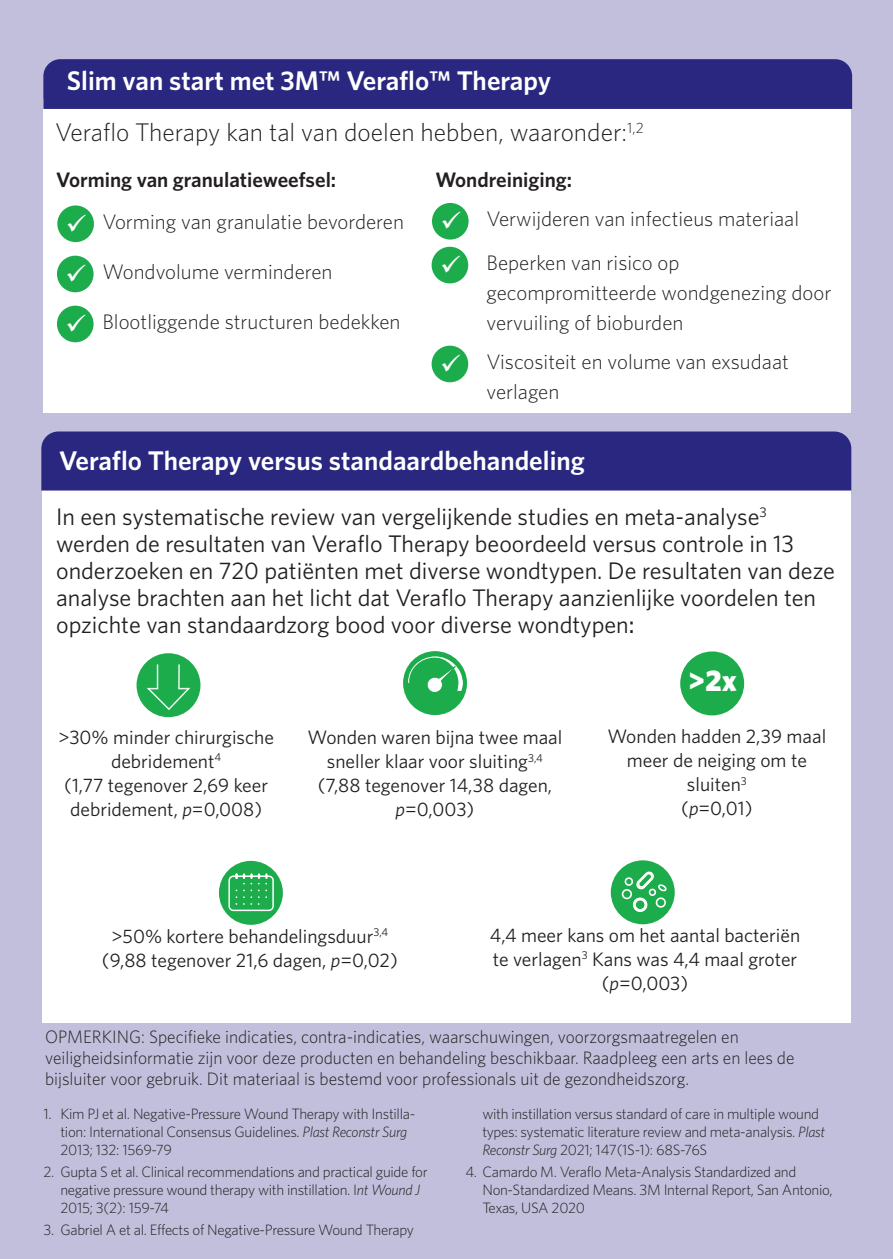
<style>
.page{position:relative;width:893px;height:1259px;background:#c1bfdc}
.page>*{position:absolute;margin:0;border:0;box-sizing:border-box;transform-origin:0 0}
.Box_Bullets{font:900 30px "Whitney";color:#fff}
.t1{font:600 27px "Whitney";color:#fff}
.Box_Bullets-2{font:300 25.5px "Whitney";color:#231f20}
.Box_No_bullets{font:24px/27px "Whitney";color:#231f20}
.Box_Bullets-3{font:300 21px/30px "Whitney";color:#231f20}
.Box_Bullets-4{font:600 21px "Whitney";color:#231f20}
.Box_No_bullets-2{font:19.5px/24px "Whitney";color:#231f20;text-align:center}
.refs{font:300 18px/21px "Whitney";color:#231f20}
.t2{font:300 15px/18px "Whitney";letter-spacing:-.02em;color:#231f20}
.s1{font-weight:500}
.s2{font-style:italic}
</style>
<div class="page">
<div style="left:43px;top:99px;width:808px;height:314px;background:#fff"></div>
<div style="left:43px;top:59px;width:809px;height:50px;background:#292780"></div>
<div style="left:57px;top:205px;width:37px;height:37px;background:#1cac4b;border-radius:50%"></div>
<div style="left:57px;top:256px;width:37px;height:36px;background:#1cac4b;border-radius:50%"></div>
<div style="left:57px;top:306px;width:37px;height:36px;background:#1cac4b;border-radius:50%"></div>
<div style="left:432px;top:203px;width:37px;height:36px;background:#1cac4b;border-radius:50%"></div>
<div style="left:432px;top:247px;width:36px;height:36px;background:#1cac4b;border-radius:50%"></div>
<div style="left:432px;top:346px;width:36px;height:36px;background:#1cac4b;border-radius:50%"></div>
<div style="left:43px;top:489px;width:808px;height:533px;background:#fff"></div>
<div style="left:41px;top:431px;width:810px;height:59px;background:#292780"></div>
<div style="left:137px;top:653px;width:63px;height:64px;background:#1cac4b;border-radius:50%"></div>
<div style="left:680px;top:651px;width:64px;height:64px;background:#1cac4b;border-radius:50%"></div>
<div style="left:611px;top:860px;width:64px;height:64px;background:#1cac4b;border-radius:50%"></div>
<div style="left:403px;top:651px;width:64px;height:64px;background:#1cac4b;border-radius:50%"></div>
<div style="left:219px;top:861px;width:64px;height:64px;background:#1cac4b;border-radius:50%"></div>
<svg style="left:145px;top:663px;width:47px;height:48px"></svg>
<div style="left:228px;top:875px;width:46px;height:36px;border:2px solid #fff;border-radius:4px"></div>
<svg style="left:235px;top:874px;width:33px;height:31px"></svg>
<svg style="left:408px;top:656px;width:58px;height:50px"></svg>
<div style="left:625px;top:877px;width:8px;height:9px;border:2px solid #fff;border-radius:50%"></div>
<div style="left:622px;top:889px;width:10px;height:10px;border:2px solid #fff;border-radius:50%"></div>
<svg style="left:633px;top:871px;width:35px;height:41px"></svg>
<p class="t1" style="left:67px;top:64px;width:486px">Slim van start met 3M™ Veraflo™ Therapy</p>
<p class="Box_Bullets-2" style="left:55px;top:118px;width:590px">Veraflo Therapy kan tal van doelen hebben, waaronder:<sup>1,2</sup></p>
<p class="Box_Bullets-4" style="left:56px;top:167px;width:281px">Vorming van granulatieweefsel:</p>
<p class="Box_Bullets-3" style="left:102px;top:206px;width:303px">Vorming van granulatie bevorderen</p>
<p class="Box_Bullets-3" style="left:102px;top:256px;width:232px">Wondvolume verminderen</p>
<p class="Box_Bullets-3" style="left:102px;top:306px;width:299px">Blootliggende structuren bedekken</p>
<p class="Box_Bullets-4" style="left:435px;top:167px;width:138px">Wondreiniging:</p>
<p class="Box_Bullets-3" style="left:486px;top:203px;width:314px">Verwijderen van infectieus materiaal</p>
<p class="Box_Bullets-3" style="left:486px;top:248px;width:346px">Beperken van risico op gecompromitteerde wondgenezing door vervuiling of bioburden</p>
<p class="Box_Bullets-3" style="left:486px;top:346px;width:304px">Viscositeit en volume van exsudaat verlagen</p>
<p class="t1" style="left:59px;top:444px;width:527px">Veraflo Therapy versus standaardbehandeling</p>
<p class="Box_No_bullets" style="left:56px;top:503px;width:780px">In een systematische review van vergelijkende studies en meta-analyse<sup>3 </sup>werden de resultaten van Veraflo Therapy beoordeeld versus controle in 13 onderzoeken en 720 patiënten met diverse wondtypen. De resultaten van deze analyse brachten aan het licht dat Veraflo Therapy aanzienlijke voordelen ten opzichte van standaardzorg bood voor diverse wondtypen<span class="s1">:</span></p>
<p class="Box_No_bullets-2" style="left:58px;top:724px;width:217px">&gt;30% minder chirurgische debridement<sup>4<br></sup>(1,77 tegenover 2,69 keer debridement, <span class="s2">p</span>=0,008)</p>
<p class="Box_No_bullets-2" style="left:308px;top:725px;width:256px">Wonden waren bijna twee maal sneller klaar voor sluiting<sup>3,4 </sup>(7,88 tegenover 14,38 dagen, <span class="s2">p</span>=0,003)</p>
<p class="Box_Bullets" style="left:688px;top:663px;width:51px">&gt;2x</p>
<p class="Box_No_bullets-2" style="left:607px;top:724px;width:220px">Wonden hadden 2,39 maal meer de neiging om te sluiten<sup>3<br></sup>(<span class="s2">p</span>=0,01)</p>
<p class="Box_No_bullets-2" style="left:102px;top:923px;width:297px">&gt;50% kortere behandelingsduur<sup>3,4 </sup>(9,88 tegenover 21,6 dagen, <span class="s2">p</span>=0,02)</p>
<p class="Box_No_bullets-2" style="left:490px;top:922px;width:312px">4,4 meer kans om het aantal bacteriën te verlagen<sup>3</sup> Kans was 4,4 maal groter (<span class="s2">p</span>=0,003)</p>
<p class="refs" style="left:45px;top:1026px;width:751px">OPMERKING: Specifieke indicaties, contra-indicaties, waarschuwingen, voorzorgsmaatregelen en veiligheidsinformatie zijn voor deze producten en behandeling beschikbaar. Raadpleeg een arts en lees de bijsluiter voor gebruik. Dit materiaal is bestemd voor professionals uit de gezondheidszorg.</p>
<p class="t2" style="left:60px;top:1104px;width:356px;text-indent:-17px">1. Kim PJ et al. Negative-Pressure Wound Therapy with Instilla&shy;tion: International Consensus Guidelines. <span class="s2">Plast Reconstr Surg<br></span>2013; 132: 1569-79</p>
<p class="t2" style="left:60px;top:1162px;width:369px;text-indent:-17px">2. Gupta S et al. Clinical recommendations and practical guide for negative pressure wound therapy with instillation. I<span class="s2">nt Wound J<br></span>2015; 3(2): 159-74</p>
<p class="t2" style="left:43px;top:1220px;width:372px">3. Gabriel A et al. Effects of Negative-Pressure Wound Therapy</p>
<p class="t2" style="left:482px;top:1104px;width:344px">with instillation versus standard of care in multiple wound types: systematic literature review and meta-analysis. <span class="s2">Plast<br>Reconstr Surg</span> 2021; 147(1S-1): 68S-76S</p>
<p class="t2" style="left:482px;top:1162px;width:352px;text-indent:-17px">4. Camardo M. Veraflo Meta-Analysis Standardized and<br>Non-Standardized Means. 3M Internal Report, San Antonio,<br>Texas, USA 2020</p>
</div>
